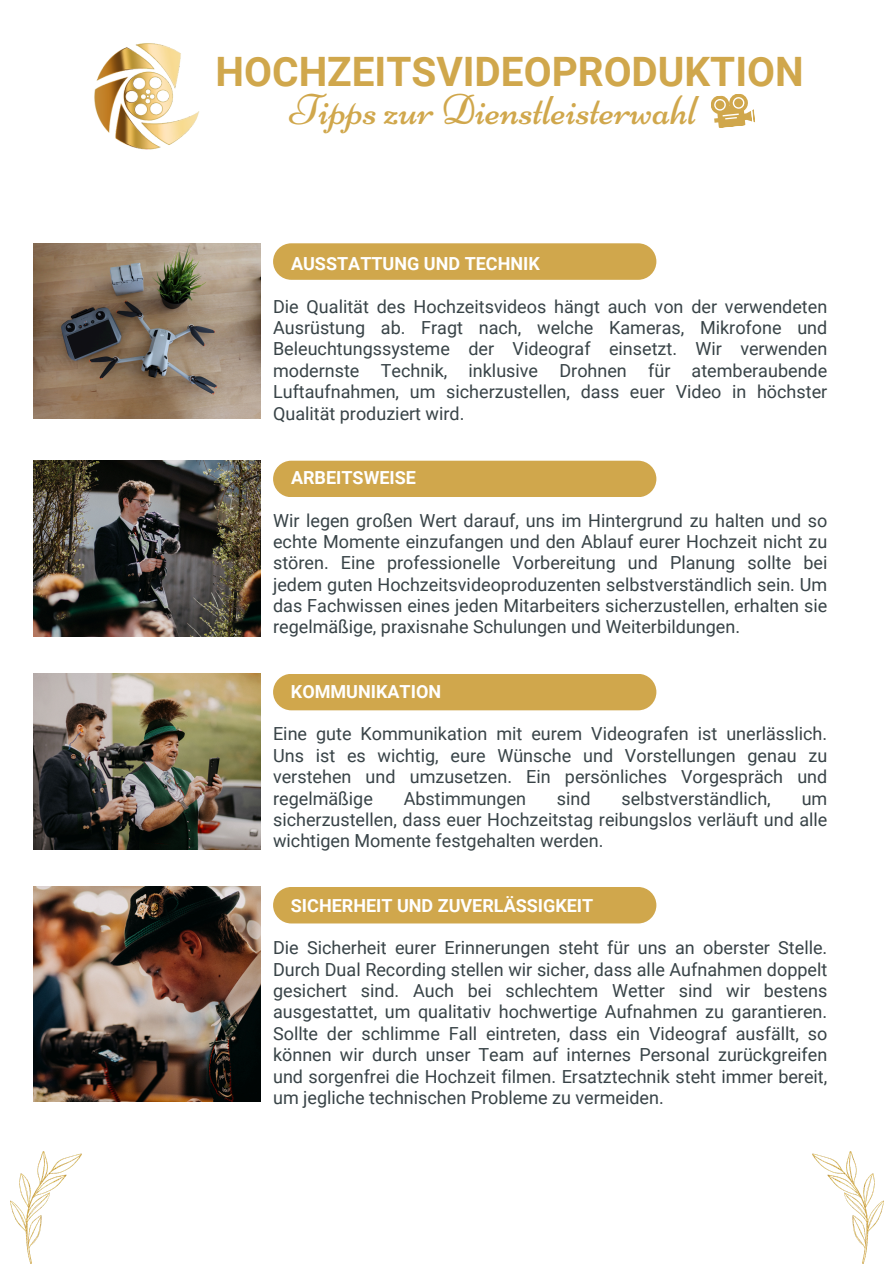
<style>
.page{position:relative;width:894px;height:1264px;background:#fff}
.page>*{position:absolute;margin:0;border:0;box-sizing:border-box;transform-origin:0 0}
.t1{font:43.05px "Niconne";color:#d0a74c}
.t2{font:700 40.5px "Roboto";color:#d0a74c}
.t3{font:18px/21.3px "Roboto";color:#384347;text-align:justify}
.t4{font:700 18px "Roboto";color:#fff}
</style>
<div class="page">
<img style="left:94px;top:43px;width:106px;height:107px">
<svg style="left:711px;top:94px;width:44px;height:34px"></svg>
<svg style="left:733px;top:98px;width:10px;height:10px"></svg>
<div style="left:273px;top:243px;width:383px;height:37px;background:#d0a74c;border-radius:18px"></div>
<div style="left:273px;top:460px;width:383px;height:37px;background:#d0a74c;border-radius:18px"></div>
<div style="left:273px;top:674px;width:383px;height:36px;background:#d0a74c;border-radius:18px"></div>
<div style="left:273px;top:887px;width:383px;height:36px;background:#d0a74c;border-radius:18px"></div>
<img style="left:10px;top:1151px;width:71px;height:112px">
<img style="left:812px;top:1151px;width:70px;height:112px">
<img style="left:34px;top:243px;width:226px;height:176px">
<img style="left:34px;top:460px;width:226px;height:176px">
<img style="left:34px;top:674px;width:226px;height:175px">
<img style="left:34px;top:887px;width:226px;height:214px">
<h3 class="t2" style="left:215px;top:49px;width:589px">HOCHZEITSVIDEOPRODUKTION</h3>
<p class="t1" style="left:290px;top:84px;width:408px">Tipps zur Dienstleisterwahl</p>
<h1 class="t4" style="left:291px;top:253px;width:250px">AUSSTATTUNG UND TECHNIK</h1>
<h2 class="t3" style="left:273px;top:296px;width:555px">Die Qualität des Hochzeitsvideos hängt auch von der verwendeten Ausrüstung ab. Fragt nach, welche Kameras, Mikrofone und Beleuchtungssysteme der Videograf einsetzt. Wir verwenden modernste Technik, inklusive Drohnen für atemberaubende Luftaufnahmen, um sicherzustellen, dass euer Video in höchster Qualität produziert wird.</h2>
<p class="t4" style="left:291px;top:467px;width:126px">ARBEITSWEISE</p>
<p class="t3" style="left:273px;top:510px;width:555px">Wir legen großen Wert darauf, uns im Hintergrund zu halten und so echte Momente einzufangen und den Ablauf eurer Hochzeit nicht zu stören. Eine professionelle Vorbereitung und Planung sollte bei jedem guten Hochzeitsvideoproduzenten selbstverständlich sein. Um das Fachwissen eines jeden Mitarbeiters sicherzustellen, erhalten sie regelmäßige, praxisnahe Schulungen und Weiterbildungen.</p>
<h3 class="t4" style="left:291px;top:681px;width:152px">KOMMUNIKATION</h3>
<p class="t3" style="left:273px;top:723px;width:555px">Eine gute Kommunikation mit eurem Videografen ist unerlässlich.<br>Uns ist es wichtig, eure Wünsche und Vorstellungen genau zu verstehen und umzusetzen. Ein persönliches Vorgespräch und regelmäßige</p>
<p class="t3" style="left:403px;top:787px;width:124px">Abstimmungen</p>
<p class="t3" style="left:556px;top:787px;width:35px">sind</p>
<p class="t3" style="left:621px;top:787px;width:151px">selbstverständlich,</p>
<p class="t3" style="left:273px;top:787px;width:555px;text-indent:528px">um sicherzustellen, dass euer Hochzeitstag reibungslos verläuft und alle wichtigen Momente festgehalten werden.</p>
<h3 class="t4" style="left:291px;top:894px;width:304px">SICHERHEIT UND ZUVERLÄSSIGKEIT</h3>
<p class="t3" style="left:273px;top:937px;width:555px">Die Sicherheit eurer Erinnerungen steht für uns an oberster Stelle.<br>Durch Dual Recording stellen wir sicher, dass alle Aufnahmen doppelt gesichert sind. Auch bei schlechtem Wetter sind wir bestens ausgestattet, um qualitativ hochwertige Aufnahmen zu garantieren.<br>Sollte der schlimme Fall eintreten, dass ein Videograf ausfällt, so können wir durch unser Team auf internes Personal zurückgreifen und sorgenfrei die Hochzeit filmen. Ersatztechnik steht immer bereit, um jegliche technischen Probleme zu vermeiden.</p>
</div>
